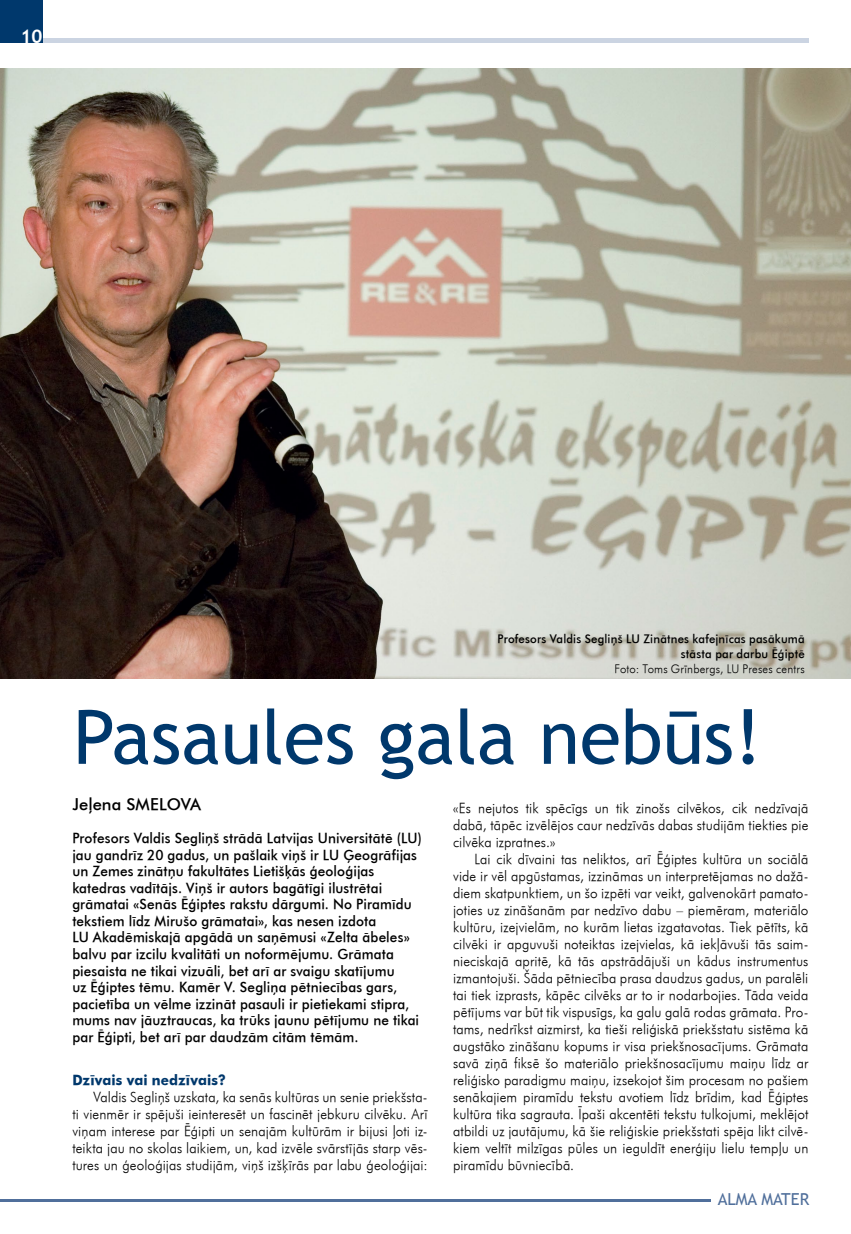
<style>
.page{position:relative;width:851px;height:1234px;background:#fff}
.page>*{position:absolute;margin:0;border:0;box-sizing:border-box;transform-origin:0 0}
.t1{font:75px "Trebuchet MS";color:#00386c}
.t2{font:700 18.75px "Trebuchet MS";color:#fff}
.t3{font:500 16.5px "Futura TL";letter-spacing:.005em;color:#000}
.t4{font:16.5px "Trebuchet MS";color:#506f9b}
.t5{font:300 14.25px/17px "Futura TL";letter-spacing:.005em;color:#000;text-align:justify;scale:.95 1}
.t6{font:500 14.25px/16.5px "Futura TL";letter-spacing:.01em;color:#000;scale:.95 1}
.t7{font:700 14.25px "Futura TL";letter-spacing:.01em;color:#00386c;scale:.95 1}
.t8{font:500 12px/15px "Futura TL";letter-spacing:.015em;color:#000;text-align:right;scale:.95 1}
.t9{font:300 12px "Futura TL";letter-spacing:.015em;color:#000;scale:.95 1}
</style>
<div class="page">
<div style="left:0;top:38px;width:808px;height:5px;background:#cbd4e2"></div>
<div style="left:0;top:0;width:43px;height:43px;background:#00386c"></div>
<hr style="left:0;top:1198px;width:808px;height:2px;background:#506f9b">
<div style="left:711px;top:1192px;width:98px;height:24px;background:#fff"></div>
<img style="left:0;top:68px;width:850px;height:610px">
<h2 class="t2" style="left:21px;top:24px;width:23px">10</h2>
<p class="t8" style="left:497px;top:630px;width:325px">Profesors Valdis Segliņš LU Zinātnes kafejnīcas pasākumā stāsta par darbu Ēģiptē</p>
<p class="t9" style="left:614px;top:660px;width:202px">Foto: Toms Grīnbergs, LU Preses centrs</p>
<h1 class="t1" style="left:73px;top:693px;width:689px">Pasaules gala nebūs!</h1>
<p class="t3" style="left:72px;top:794px;width:130px">Jeļena SMELOVA</p>
<p class="t6" style="left:72px;top:829px;width:369px">Profesors Valdis Segliņš strādā Latvijas Universitātē (LU) jau gandrīz 20 gadus, un pašlaik viņš ir LU Ģeogrāfijas un Zemes zinātņu fakultātes Lietišķās ģeoloģijas katedras vadītājs. Viņš ir autors bagātīgi ilustrētai grāmatai «Senās Ēģiptes rakstu dārgumi. No Piramīdu tekstiem līdz Mirušo grāmatai», kas nesen izdota<br>LU Akadēmiskajā apgādā un saņēmusi «Zelta ābeles» balvu par izcilu kvalitāti un noformējumu. Grāmata piesaista ne tikai vizuāli, bet arī ar svaigu skatījumu<br>uz Ēģiptes tēmu. Kamēr V. Segliņa pētniecības gars, pacietība un vēlme izzināt pasauli ir pietiekami stipra, mums nav jāuztraucas, ka trūks jaunu pētījumu ne tikai par Ēģipti, bet arī par daudzām citām tēmām.</p>
<p class="t7" style="left:72px;top:1070px;width:163px">Dzīvais vai nedzīvais?</p>
<p class="t5" style="left:72px;top:1087px;width:375px;text-indent:21px">Valdis Segliņš uzskata, ka senās kultūras un senie priekšsta&shy;ti vienmēr ir spējuši ieinteresēt un fascinēt jebkuru cilvēku. Arī viņam interese par Ēģipti un senajām kultūrām ir bijusi ļoti iz&shy;teikta jau no skolas laikiem, un, kad izvēle svārstījās starp vēs&shy;tures un ģeoloģijas studijām, viņš izšķīrās par labu ģeoloģijai:</p>
<p class="t5" style="left:453px;top:798px;width:375px">«Es nejutos tik spēcīgs un tik zinošs cilvēkos, cik nedzīvajā dabā, tāpēc izvēlējos caur nedzīvās dabas studijām tiekties pie cilvēka izpratnes.»</p>
<p class="t5" style="left:453px;top:849px;width:375px;text-indent:21px">Lai cik dīvaini tas neliktos, arī Ēģiptes kultūra un sociālā vide ir vēl apgūstamas, izzināmas un interpretējamas no dažā&shy;diem skatpunktiem, un šo izpēti var veikt, galvenokārt pamato&shy;joties uz zināšanām par nedzīvo dabu – piemēram, materiālo kultūru, izejvielām, no kurām lietas izgatavotas. Tiek pētīts, kā cilvēki ir apguvuši noteiktas izejvielas, kā iekļāvuši tās saim&shy;nieciskajā apritē, kā tās apstrādājuši un kādus instrumentus izmantojuši. Šāda pētniecība prasa daudzus gadus, un paralēli tai tiek izprasts, kāpēc cilvēks ar to ir nodarbojies. Tāda veida pētījums var būt tik vispusīgs, ka galu galā rodas grāmata. Pro&shy;tams, nedrīkst aizmirst, ka tieši reliģiskā priekšstatu sistēma kā augstāko zināšanu kopums ir visa priekšnosacījums. Grāmata savā ziņā fiksē šo materiālo priekšnosacījumu maiņu līdz ar reliģisko paradigmu maiņu, izsekojot šim procesam no pašiem senākajiem piramīdu tekstu avotiem līdz brīdim, kad Ēģiptes kultūra tika sagrauta. Īpaši akcentēti tekstu tulkojumi, meklējot atbildi uz jautājumu, kā šie reliģiskie priekšstati spēja likt cilvē&shy;kiem veltīt milzīgas pūles un ieguldīt enerģiju lielu tempļu un piramīdu būvniecībā.</p>
<p class="t4" style="left:717px;top:1189px;width:93px">ALMA MATER</p>
</div>
